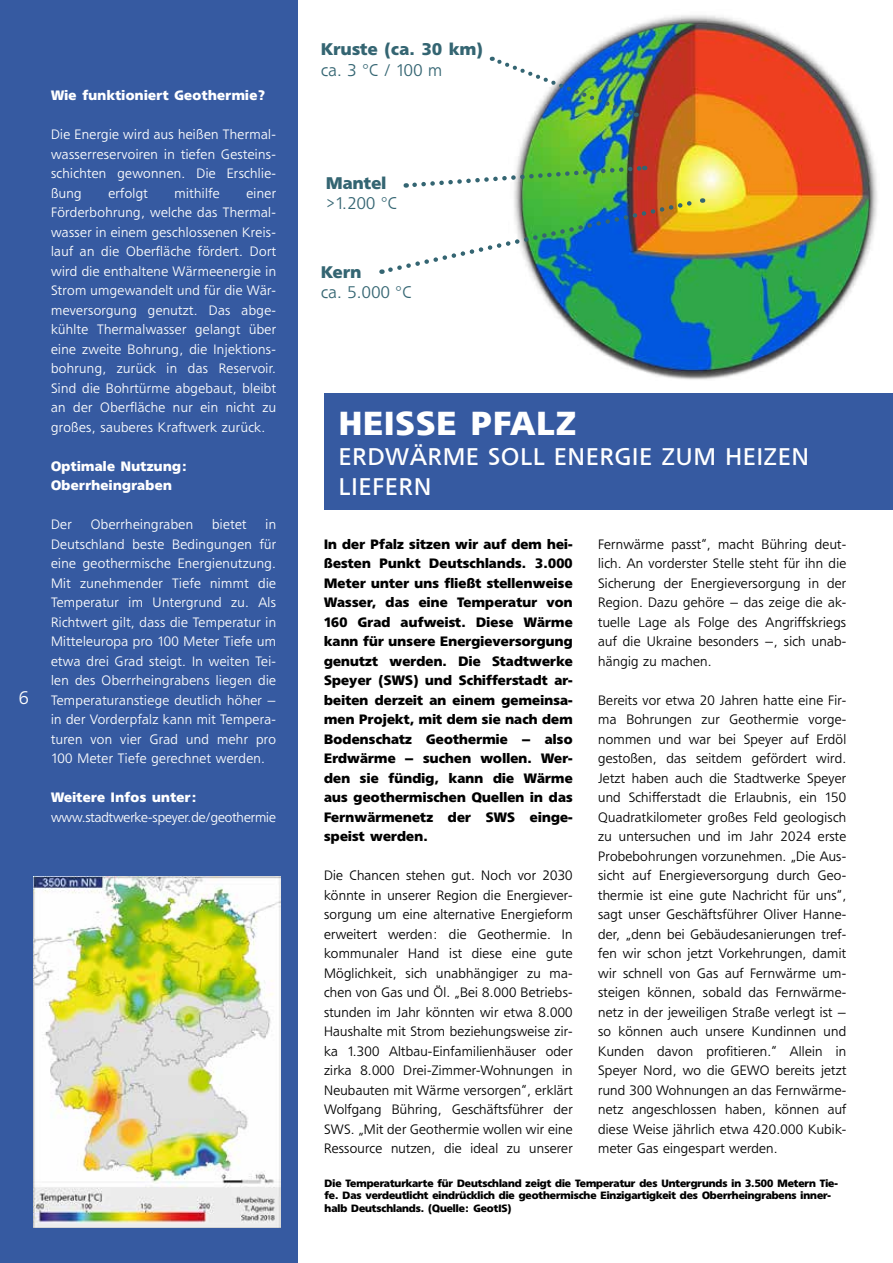
<style>
.page{position:relative;width:893px;height:1263px;background:#fff}
.page>*{position:absolute;margin:0;border:0;box-sizing:border-box;transform-origin:0 0}
.t1{font:700 33px "Freeborn SB";letter-spacing:.045em;color:#fff}
.t2{font:23.85px/30px "Freeborn SB";letter-spacing:.045em;color:#fff}
.t3{font:300 18px "Freeborn SB";color:#fff}
.t4{font:700 16.8px "Freeborn SB";letter-spacing:.02em;color:#346572}
.t5{font:300 16.8px "Freeborn SB";letter-spacing:.02em;color:#346572}
.t6{font:300 16.65px "Freeborn SB";color:#346572}
.t7{font:700 16.65px "Freeborn SB";color:#346572}
.t8{font:300 13.5px/19.5px "Freeborn SB";letter-spacing:.02em;color:#000;text-align:justify}
.t9{font:300 13.5px/19.5px "Freeborn SB";letter-spacing:.03em;color:#fff;text-align:justify}
.t10{font:700 13.5px/19.5px "Freeborn SB";letter-spacing:.02em;color:#000;text-align:justify}
.t11{font:700 13.5px/19.5px "Freeborn SB";letter-spacing:.03em;color:#fff}
.t12{font:300 13.5px "Freeborn SB";color:#fff}
.t13{font:700 10.5px/12.6px "Freeborn SB";color:#000}
</style>
<div class="page">
<div style="left:0;top:0;width:298px;height:1263px;background:#365aa1"></div>
<img style="left:34px;top:876px;width:247px;height:351px">
<div style="left:324px;top:393px;width:569px;height:117px;background:#365aa1"></div>
<img style="left:514px;top:15px;width:364px;height:365px">
<img style="left:492px;top:56px;width:145px;height:63px">
<svg style="left:406px;top:163px;width:239px;height:27px"></svg>
<img style="left:381px;top:196px;width:322px;height:79px">
<h3 class="t3" style="left:19px;top:687px;width:11px">6</h3>
<p class="t11" style="left:51px;top:86px;width:215px">Wie funktioniert Geothermie?</p>
<p class="t9" style="left:51px;top:125px;width:227px">Die Energie wird aus heißen Thermal&shy;wasserreservoiren in tiefen Gesteins&shy;schichten gewonnen. Die Erschlie&shy;ßung</p>
<p class="t9" style="left:108px;top:183px;width:41px">erfolgt</p>
<p class="t9" style="left:175px;top:183px;width:46px">mithilfe</p>
<p class="t9" style="left:51px;top:183px;width:227px;text-indent:195px">einer Förderbohrung, welche das Thermal&shy;wasser in einem geschlossenen Kreis&shy;lauf an die Oberfläche fördert. Dort wird die enthaltene Wärmeenergie in Strom umgewandelt und für die Wär&shy;meversorgung genutzt. Das abge&shy;kühlte Thermalwasser gelangt über eine zweite Bohrung, die Injektions&shy;bohrung, zurück in das Reservoir.<br>Sind die Bohrtürme abgebaut, bleibt an der Oberfläche nur ein nicht zu großes, sauberes Kraftwerk zurück.</p>
<p class="t11" style="left:51px;top:456px;width:138px">Optimale Nutzung:<br>Oberrheingraben</p>
<p class="t9" style="left:51px;top:515px;width:22px">Der</p>
<p class="t9" style="left:91px;top:515px;width:104px">Oberrheingraben</p>
<p class="t9" style="left:212px;top:515px;width:36px">bietet</p>
<p class="t9" style="left:51px;top:515px;width:227px;text-indent:214px">in Deutschland beste Bedingungen für eine geothermische Energienutzung.<br>Mit zunehmender Tiefe nimmt die Temperatur im Untergrund zu. Als Richtwert gilt, dass die Temperatur in Mitteleuropa pro 100 Meter Tiefe um etwa drei Grad steigt. In weiten Tei&shy;len des Oberrheingrabens liegen die Temperaturanstiege deutlich höher – in der Vorderpfalz kann mit Tempera&shy;turen von vier Grad und mehr pro 100 Meter Tiefe gerechnet werden.</p>
<p class="t11" style="left:51px;top:788px;width:147px">Weitere Infos unter:</p>
<p class="t12" style="left:51px;top:809px;width:226px">www.stadtwerke-speyer.de/geothermie</p>
<p class="t4" style="left:321px;top:40px;width:163px">Kruste (ca. 30 km)</p>
<p class="t5" style="left:321px;top:60px;width:123px">ca. 3 °C / 100 m</p>
<p class="t4" style="left:326px;top:173px;width:62px">Mantel</p>
<p class="t5" style="left:326px;top:193px;width:72px">&gt;1.200 °C</p>
<p class="t7" style="left:321px;top:263px;width:42px">Kern</p>
<p class="t6" style="left:321px;top:283px;width:92px">ca. 5.000 °C</p>
<h1 class="t1" style="left:339px;top:404px;width:238px">HEISSE PFALZ</h1>
<h2 class="t2" style="left:339px;top:441px;width:471px">ERDWÄRME SOLL ENERGIE ZUM HEIZEN<br>LIEFERN</h2>
<p class="t10" style="left:324px;top:534px;width:250px">In der Pfalz sitzen wir auf dem hei&shy;ßesten Punkt Deutschlands. 3.000<br>Meter unter uns fließt stellenweise Wasser, das eine Temperatur von 160 Grad aufweist. Diese Wärme kann für unsere Energieversorgung genutzt werden. Die Stadtwerke Speyer (SWS) und Schifferstadt ar&shy;beiten derzeit an einem gemeinsa&shy;men Projekt, mit dem sie nach dem Bodenschatz Geothermie – also Erdwärme – suchen wollen. Wer&shy;den sie fündig, kann die Wärme aus geothermischen Quellen in das Fernwärmenetz der SWS einge&shy;speist werden.</p>
<p class="t8" style="left:324px;top:866px;width:250px">Die Chancen stehen gut. Noch vor 2030 könnte in unserer Region die Energiever&shy;sorgung um eine alternative Energieform erweitert werden: die Geothermie. In kommunaler Hand ist diese eine gute Möglichkeit, sich unabhängiger zu ma&shy;chen von Gas und Öl. „Bei 8.000 Betriebs&shy;stunden im Jahr könnten wir etwa 8.000<br>Haushalte mit Strom beziehungsweise zir&shy;ka 1.300 Altbau-Einfamilienhäuser oder zirka 8.000 Drei-Zimmer-Wohnungen in Neubauten mit Wärme versorgen“, erklärt Wolfgang Bühring, Geschäftsführer der SWS. „Mit der Geothermie wollen wir eine Ressource nutzen, die ideal zu unserer</p>
<p class="t8" style="left:598px;top:534px;width:250px">Fernwärme passt“, macht Bühring deut&shy;lich. An vorderster Stelle steht für ihn die Sicherung der Energieversorgung in der Region. Dazu gehöre – das zeige die ak&shy;tuelle Lage als Folge des Angriffskriegs auf die Ukraine besonders –, sich unab&shy;hängig zu machen.</p>
<p class="t8" style="left:598px;top:690px;width:250px">Bereits vor etwa 20 Jahren hatte eine Fir&shy;ma Bohrungen zur Geothermie vorge&shy;nommen und war bei Speyer auf Erdöl gestoßen, das seitdem gefördert wird.<br>Jetzt haben auch die Stadtwerke Speyer und Schifferstadt die Erlaubnis, ein 150<br>Quadratkilometer großes Feld geologisch zu untersuchen und im Jahr 2024 erste Probebohrungen vorzunehmen. „Die Aus&shy;sicht auf Energieversorgung durch Geo&shy;thermie ist eine gute Nachricht für uns“, sagt unser Geschäftsführer Oliver Hanne&shy;der, „denn bei Gebäudesanierungen tref&shy;fen wir schon jetzt Vorkehrungen, damit wir schnell von Gas auf Fernwärme um&shy;steigen können, sobald das Fernwärme&shy;netz in der jeweiligen Straße verlegt ist – so können auch unsere Kundinnen und Kunden davon profitieren.“ Allein in Speyer Nord, wo die GEWO bereits jetzt rund 300 Wohnungen an das Fernwärme&shy;netz angeschlossen haben, können auf diese Weise jährlich etwa 420.000 Kubik&shy;meter Gas eingespart werden.</p>
<p class="t13" style="left:325px;top:1177px;width:515px">Die Temperaturkarte für Deutschland zeigt die Temperatur des Untergrunds in 3.500 Metern Tie&shy;fe. Das verdeutlicht eindrücklich die geothermische Einzigartigkeit des Oberrheingrabens inner&shy;halb Deutschlands. (Quelle: GeotIS)</p>
</div>
